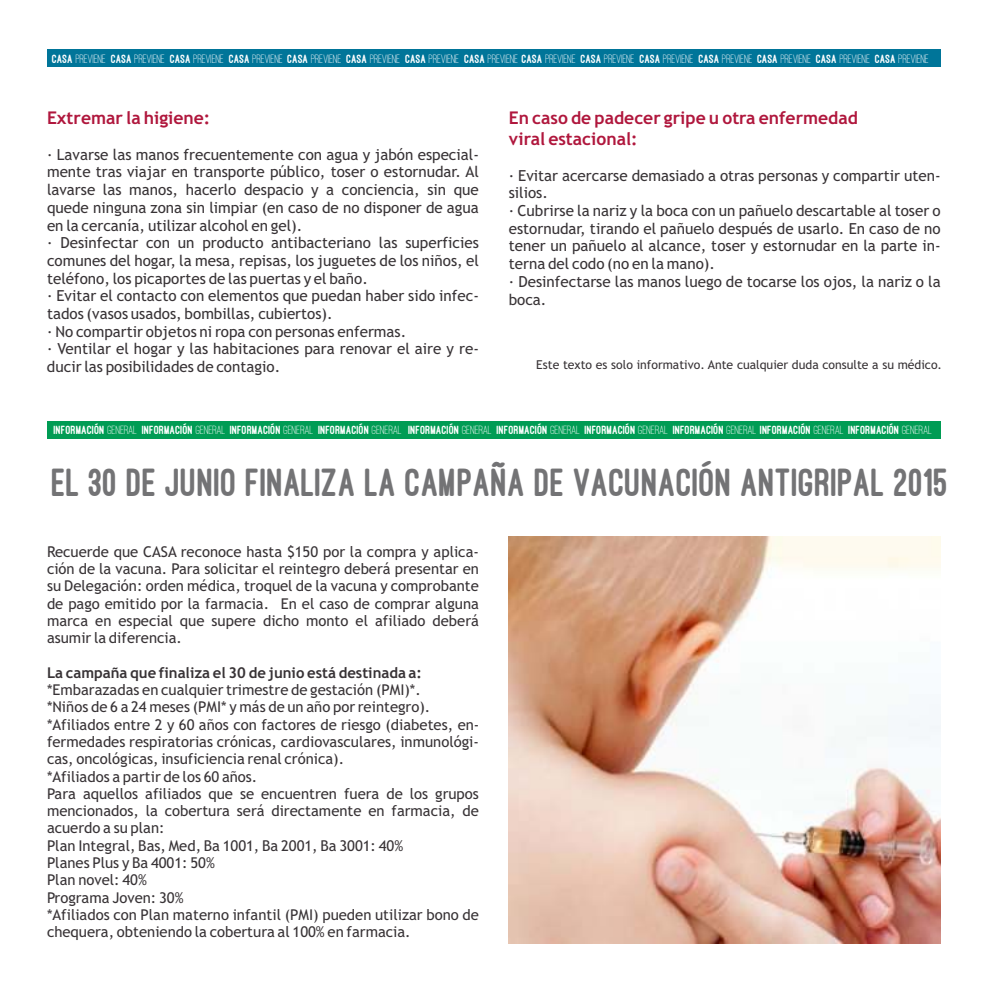
<style>
.page{position:relative;width:993px;height:993px;background:#fff}
.page>*{position:absolute;margin:0;border:0;box-sizing:border-box;transform-origin:0 0}
.t1{font:800 40.6px "Ostrich Sans";color:#737375}
.t2{font:700 17.5px/20.3px "Trebuchet MS";color:#b0173d}
.t3{font:15.22px/17.7px "Trebuchet MS";color:#383336}
.t4{font:14.88px/17.3px "Trebuchet MS";color:#383336;text-align:justify}
.t5{font:700 14.88px "Trebuchet MS";color:#383336}
.t6{font:500 12.42px "Ostrich Sans";color:#fff}
.t7{font:800 12.25px "Ostrich Sans";color:#fff;scale:1.04 1}
.t8{font:12.25px "Trebuchet MS";color:#383336}
.s1{font-weight:800}
.s2{font-weight:500}
</style>
<div class="page">
<div style="left:47px;top:420px;width:893px;height:18px;background:#009c54"></div>
<div style="left:47px;top:50px;width:893px;height:17px;background:#007599"></div>
<img style="left:508px;top:536px;width:432px;height:407px">
<p class="t6" style="left:52px;top:51px;width:878px"><span class="s1">CASA</span> PREVIENE <span class="s1">CASA</span> PREVIENE <span class="s1">CASA</span> PREVIENE <span class="s1">CASA</span> PREVIENE <span class="s1">CASA</span> PREVIENE <span class="s1">CASA</span> PREVIENE <span class="s1">CASA</span> PREVIENE <span class="s1">CASA</span> PREVIENE <span class="s1">CASA</span> PREVIENE <span class="s1">CASA</span> PREVIENE <span class="s1">CASA</span> PREVIENE <span class="s1">CASA</span> PREVIENE <span class="s1">CASA</span> PREVIENE <span class="s1">CASA</span> PREVIENE <span class="s1">CASA</span> PREVIENE</p>
<p class="t2" style="left:47px;top:109px;width:165px">Extremar la higiene:</p>
<p class="t3" style="left:47px;top:147px;width:433px">· Lavarse las manos frecuentemente con agua y jabón especial&shy;mente tras viajar en transporte público, toser o estornudar. Al lavarse las manos, hacerlo despacio y a conciencia, sin que quede ninguna zona sin limpiar (en caso de no disponer de agua en la cercanía, utilizar alcohol en gel).<br>· Desinfectar con un producto antibacteriano las superficies comunes del hogar, la mesa, repisas, los juguetes de los niños, el teléfono, los picaportes de las puertas y el baño.<br>· Evitar el contacto con elementos que puedan haber sido infec&shy;tados (vasos usados, bombillas, cubiertos).<br>· No compartir objetos ni ropa con personas enfermas.<br>· Ventilar el hogar y las habitaciones para renovar el aire y re&shy;ducir las posibilidades de contagio.</p>
<p class="t2" style="left:508px;top:110px;width:350px">En caso de padecer gripe u otra enfermedad viral estacional:</p>
<p class="t3" style="left:508px;top:168px;width:433px">· Evitar acercarse demasiado a otras personas y compartir uten&shy;silios.<br>· Cubrirse la nariz y la boca con un pañuelo descartable al toser o estornudar, tirando el pañuelo después de usarlo. En caso de no tener un pañuelo al alcance, toser y estornudar en la parte in&shy;terna del codo (no en la mano).<br>· Desinfectarse las manos luego de tocarse los ojos, la nariz o la boca.</p>
<p class="t8" style="left:536px;top:360px;width:407px">Este texto es solo informativo. Ante cualquier duda consulte a su médico.</p>
<p class="t7" style="left:54px;top:422px;width:845px">INFORMACIÓN <span class="s2">GENERAL</span> INFORMACIÓN <span class="s2">GENERAL</span> INFORMACIÓN <span class="s2">GENERAL</span> INFORMACIÓN <span class="s2">GENERAL</span> INFORMACIÓN <span class="s2">GENERAL</span> INFORMACIÓN <span class="s2">GENERAL</span> INFORMACIÓN <span class="s2">GENERAL</span> INFORMACIÓN <span class="s2">GENERAL</span> INFORMACIÓN <span class="s2">GENERAL</span> INFORMACIÓN <span class="s2">GENERAL</span></p>
<h1 class="t1" style="left:52px;top:458px;width:897px">EL 30 DE JUNIO FINALIZA LA CAMPAÑA DE VACUNACIÓN ANTIGRIPAL 2015</h1>
<p class="t4" style="left:47px;top:544px;width:433px">Recuerde que CASA reconoce hasta $150 por la compra y aplica&shy;ción de la vacuna. Para solicitar el reintegro deberá presentar en su Delegación: orden médica, troquel de la vacuna y comprobante de pago emitido por la farmacia. En el caso de comprar alguna marca en especial que supere dicho monto el afiliado deberá asumir la diferencia.</p>
<p class="t5" style="left:47px;top:666px;width:376px">La campaña que finaliza el 30 de junio está destinada a:</p>
<p class="t4" style="left:47px;top:682px;width:433px;text-align:left">*Embarazadas en cualquier trimestre de gestación (PMI)*.<br>*Niños de 6 a 24 meses (PMI* y más de un año por reintegro). *Afiliados entre 2 y 60 años con factores de riesgo (diabetes, en&shy;fermedades respiratorias crónicas, cardiovasculares, inmunológi&shy;cas, oncológicas, insuficiencia renal crónica).<br>*Afiliados a partir de los 60 años.<br>Para aquellos afiliados que se encuentren fuera de los grupos mencionados, la cobertura será directamente en farmacia, de acuerdo a su plan:<br>Plan Integral, Bas, Med, Ba 1001, Ba 2001, Ba 3001: 40%<br>Planes Plus y Ba 4001: 50%<br>Plan novel: 40%<br>Programa Joven: 30%<br>*Afiliados con Plan materno infantil (PMI) pueden utilizar bono de chequera, obteniendo la cobertura al 100% en farmacia.</p>
</div>
